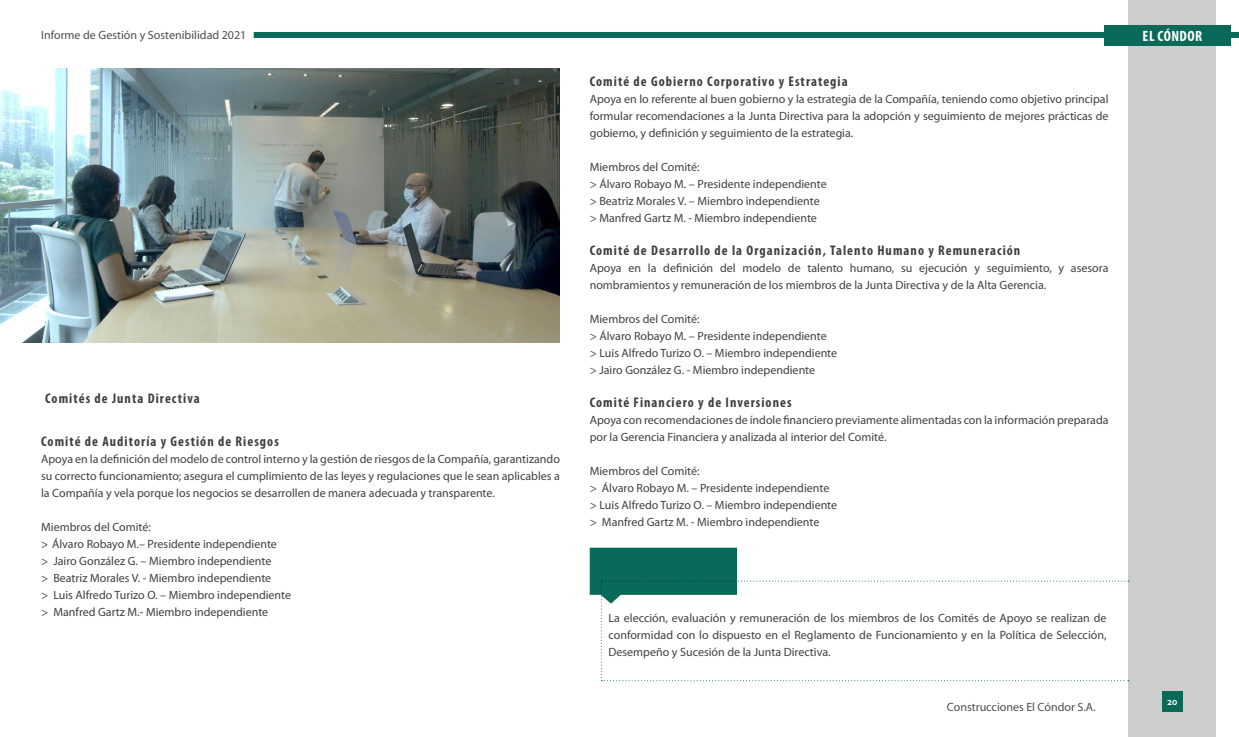
<style>
.page{position:relative;width:1239px;height:737px;background:#fff}
.page>*{position:absolute;margin:0;border:0;box-sizing:border-box;transform-origin:0 0}
.t1{font:700 condensed 15px "Myriad Pro";letter-spacing:.03em;color:#fff}
.t2{font:700 condensed 14px "Myriad Pro";letter-spacing:.075em;color:#404040}
.t3{font:12px/17px "Myriad Pro";color:#404040}
.t4{font:12px "Myriad Pro";color:#4d4d4d}
.t5{font:700 10.5px "Corbel";color:#fff}
</style>
<div class="page">
<div style="left:1128px;top:0;width:88px;height:737px;background:#cdcdcd"></div>
<div style="left:1104px;top:25px;width:126px;height:21px;background:#0a6959"></div>
<div style="left:254px;top:32px;width:985px;height:6px;background:#0a6959"></div>
<div style="left:1162px;top:691px;width:21px;height:21px;background:#0a6959"></div>
<svg style="left:590px;top:548px;width:539px;height:133px"></svg>
<img style="left:0;top:68px;width:560px;height:274px">
<p class="t4" style="left:41px;top:28px;width:207px">Informe de Gestión y Sostenibilidad 2021</p>
<p class="t1" style="left:1142px;top:26px;width:61px">EL CÓNDOR</p>
<p class="t2" style="left:45px;top:390px;width:156px">Comités de Junta Directiva</p>
<p class="t2" style="left:41px;top:433px;width:239px">Comité de Auditoría y Gestión de Riesgos</p>
<p class="t3" style="left:41px;top:450px;width:520px;text-align:justify">Apoya en la definición del modelo de control interno y la gestión de riesgos de la Compañía, garantizando su correcto funcionamiento; asegura el cumplimiento de las leyes y regulaciones que le sean aplicables a la Compañía y vela porque los negocios se desarrollen de manera adecuada y transparente.</p>
<p class="t3" style="left:41px;top:518px;width:251px">Miembros del Comité:<br>&gt; Álvaro Robayo M.– Presidente independiente<br>&gt; Jairo González G. – Miembro independiente<br>&gt; Beatriz Morales V. - Miembro independiente<br>&gt; Luis Alfredo Turizo O. – Miembro independiente &gt; Manfred Gartz M.- Miembro independiente</p>
<p class="t2" style="left:590px;top:72px;width:259px">Comité de Gobierno Corporativo y Estrategia</p>
<p class="t3" style="left:590px;top:90px;width:520px;text-align:justify">Apoya en lo referente al buen gobierno y la estrategia de la Compañía, teniendo como objetivo principal formular recomendaciones a la Junta Directiva para la adopción y seguimiento de mejores prácticas de gobierno, y definición y seguimiento de la estrategia.</p>
<p class="t3" style="left:590px;top:158px;width:239px">Miembros del Comité:<br>&gt; Álvaro Robayo M. – Presidente independiente &gt; Beatriz Morales V. – Miembro independiente &gt; Manfred Gartz M. - Miembro independiente</p>
<p class="t2" style="left:590px;top:241px;width:432px">Comité de Desarrollo de la Organización, Talento Humano y Remuneración</p>
<p class="t3" style="left:590px;top:259px;width:520px">Apoya en la definición del modelo de talento humano, su ejecución y seguimiento, y asesora nombramientos y remuneración de los miembros de la Junta Directiva y de la Alta Gerencia.</p>
<p class="t3" style="left:590px;top:310px;width:249px">Miembros del Comité:<br>&gt; Álvaro Robayo M. – Presidente independiente<br>&gt; Luis Alfredo Turizo O. – Miembro independiente &gt; Jairo González G. - Miembro independiente</p>
<p class="t2" style="left:590px;top:393px;width:203px">Comité Financiero y de Inversiones</p>
<p class="t3" style="left:590px;top:411px;width:520px">Apoya con recomendaciones de índole financiero previamente alimentadas con la información preparada por la Gerencia Financiera y analizada al interior del Comité.</p>
<p class="t3" style="left:590px;top:462px;width:249px">Miembros del Comité:<br>&gt; Álvaro Robayo M. – Presidente independiente &gt; Luis Alfredo Turizo O. – Miembro independiente &gt; Manfred Gartz M. - Miembro independiente</p>
<p class="t3" style="left:608px;top:609px;width:499px;text-align:justify">La elección, evaluación y remuneración de los miembros de los Comités de Apoyo se realizan de conformidad con lo dispuesto en el Reglamento de Funcionamiento y en la Política de Selección, Desempeño y Sucesión de la Junta Directiva.</p>
<p class="t4" style="left:947px;top:699px;width:150px">Construcciones El Cóndor S.A.</p>
<p class="t5" style="left:1167px;top:695px;width:12px">20</p>
</div>
